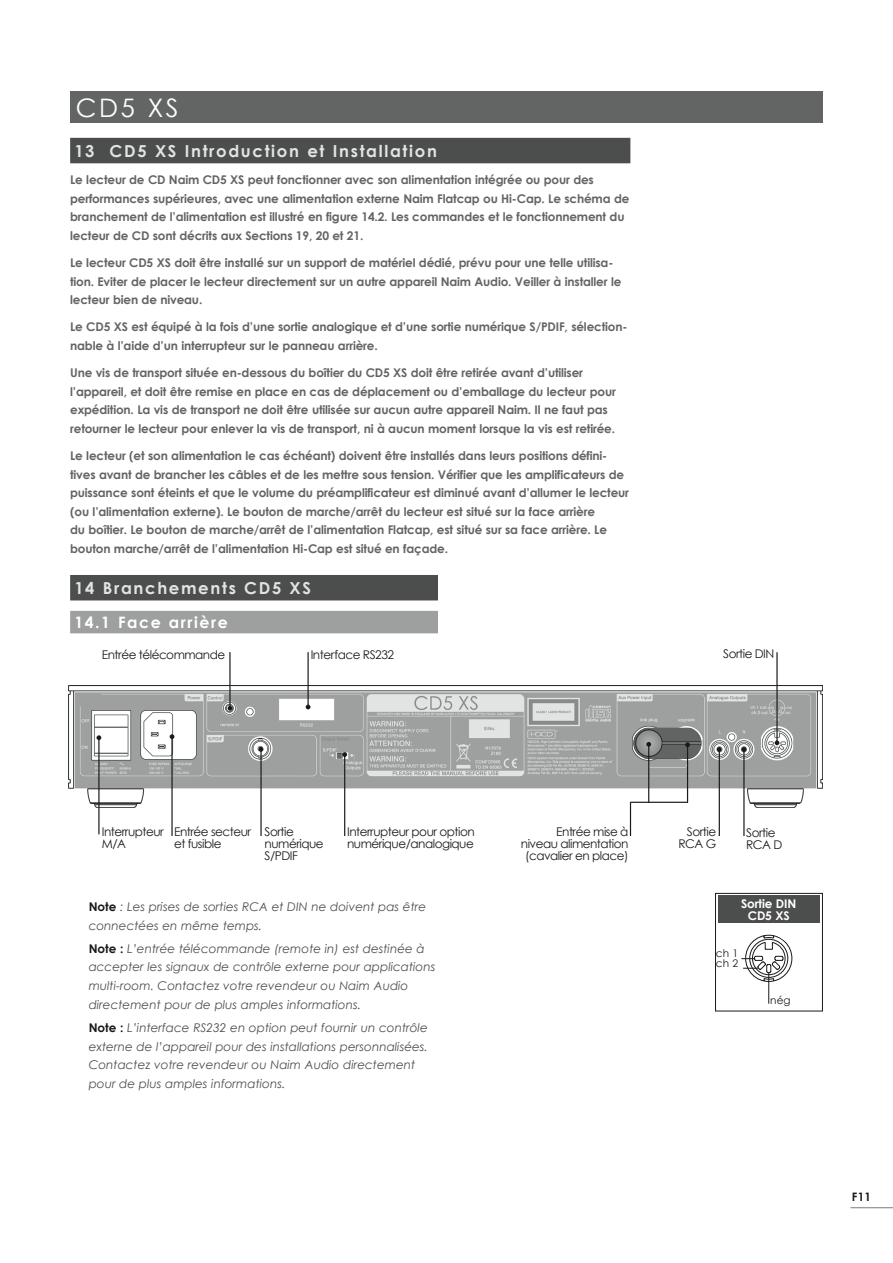
<style>
.page{position:relative;width:893px;height:1263px;background:#fff}
.page>*{position:absolute;margin:0;border:0;box-sizing:border-box;transform-origin:0 0}
.Banner{font:25.5px "Century Gothic";color:#fff}
.Bold_headers{font:700 16.5px "Century Gothic";letter-spacing:.1em;color:#e2e4e3}
.Second_Section_Head{font:700 15.75px "Century Gothic";letter-spacing:.1em;color:#fff}
.Intro_Text{font:700 12px/18.6px "Century Gothic";letter-spacing:-.015em;color:#636565}
.t1{font:italic 12px/18.8px "Century Gothic";color:#4c4e4d}
.Diag_Label__L{font:12px/12px "Century Gothic";letter-spacing:-.04em;color:#1a1a1a}
.Diag_Label__R{font:12px/12px "Century Gothic";letter-spacing:-.04em;color:#1a1a1a;text-align:right}
.t2{font:700 12px/12px "Century Gothic";letter-spacing:-.01em;color:#fff;text-align:center}
.t3{font:700 11.7px "Century Gothic";color:#1a1a1a}
.t4{font:10.5px "Century Gothic";color:#1a1a1a}
.s1{font-weight:700;font-style:normal;color:#1a1a1a}
</style>
<div class="page">
<hr style="left:850px;top:1207px;width:43px;height:1px;background:#888b8a">
<div style="left:70px;top:91px;width:753px;height:32px;background:#636565"></div>
<div style="left:70px;top:138px;width:560px;height:25px;background:#4c4e4d"></div>
<div style="left:70px;top:575px;width:368px;height:25px;background:#4c4e4d"></div>
<div style="left:70px;top:611px;width:368px;height:22px;background:#9da09f"></div>
<img style="left:69px;top:686px;width:754px;height:122px">
<hr style="left:260px;top:749px;width:2px;height:87px;background:#1a1a1a">
<svg style="left:259px;top:747px;width:4px;height:5px"></svg>
<hr style="left:344px;top:754px;width:1px;height:82px;background:#1a1a1a">
<svg style="left:342px;top:752px;width:5px;height:5px"></svg>
<hr style="left:630px;top:802px;width:1px;height:34px;background:#1a1a1a">
<hr style="left:743px;top:749px;width:2px;height:87px;background:#1a1a1a">
<svg style="left:742px;top:747px;width:4px;height:5px"></svg>
<hr style="left:719px;top:749px;width:1px;height:87px;background:#1a1a1a">
<svg style="left:717px;top:747px;width:5px;height:5px"></svg>
<hr style="left:776px;top:652px;width:2px;height:91px;background:#1a1a1a">
<svg style="left:775px;top:740px;width:4px;height:5px"></svg>
<hr style="left:171px;top:737px;width:2px;height:99px;background:#1a1a1a">
<svg style="left:170px;top:734px;width:4px;height:5px"></svg>
<hr style="left:98px;top:738px;width:2px;height:96px;background:#1a1a1a">
<svg style="left:97px;top:735px;width:4px;height:5px"></svg>
<hr style="left:630px;top:802px;width:58px;height:1px;background:#1a1a1a">
<img style="left:634px;top:728px;width:68px;height:31px">
<hr style="left:648px;top:744px;width:1px;height:59px;background:#1a1a1a">
<svg style="left:646px;top:742px;width:5px;height:5px"></svg>
<hr style="left:687px;top:745px;width:1px;height:58px;background:#1a1a1a">
<svg style="left:685px;top:742px;width:5px;height:5px"></svg>
<div style="left:715px;top:893px;width:108px;height:118px;border:1px solid #1a1a1a"></div>
<svg style="left:741px;top:934px;width:52px;height:63px"></svg>
<hr style="left:768px;top:972px;width:1px;height:32px;background:#1a1a1a">
<div style="left:718px;top:895px;width:102px;height:28px;background:#4c4e4d"></div>
<hr style="left:229px;top:652px;width:2px;height:56px;background:#1a1a1a">
<svg style="left:228px;top:706px;width:4px;height:5px"></svg>
<hr style="left:307px;top:652px;width:2px;height:55px;background:#1a1a1a">
<svg style="left:306px;top:705px;width:4px;height:4px"></svg>
<p class="Banner" style="left:76px;top:92px;width:104px">CD5 XS</p>
<p class="Bold_headers" style="left:74px;top:141px;width:364px">13 CD5 XS Introduction et Installation</p>
<p class="Intro_Text" style="left:70px;top:170px;width:561px">Le lecteur de CD Naim CD5 XS peut fonctionner avec son alimentation intégrée ou pour des performances supérieures, avec une alimentation externe Naim Flatcap ou Hi-Cap. Le schéma de branchement de l’alimentation est illustré en figure 14.2. Les commandes et le fonctionnement du lecteur de CD sont décrits aux Sections 19, 20 et 21.</p>
<p class="Intro_Text" style="left:70px;top:253px;width:553px">Le lecteur CD5 XS doit être installé sur un support de matériel dédié, prévu pour une telle utilisa&shy;tion. Eviter de placer le lecteur directement sur un autre appareil Naim Audio. Veiller à installer le lecteur bien de niveau.</p>
<p class="Intro_Text" style="left:70px;top:317px;width:559px">Le CD5 XS est équipé à la fois d’une sortie analogique et d’une sortie numérique S/PDIF, sélection&shy;nable à l’aide d’un interrupteur sur le panneau arrière.</p>
<p class="Intro_Text" style="left:70px;top:363px;width:547px">Une vis de transport située en-dessous du boîtier du CD5 XS doit être retirée avant d’utiliser l’appareil, et doit être remise en place en cas de déplacement ou d’emballage du lecteur pour expédition. La vis de transport ne doit être utilisée sur aucun autre appareil Naim. Il ne faut pas retourner le lecteur pour enlever la vis de transport, ni à aucun moment lorsque la vis est retirée.</p>
<p class="Intro_Text" style="left:70px;top:446px;width:560px">Le lecteur (et son alimentation le cas échéant) doivent être installés dans leurs positions défini&shy;tives avant de brancher les câbles et de les mettre sous tension. Vérifier que les amplificateurs de puissance sont éteints et que le volume du préamplificateur est diminué avant d’allumer le lecteur (ou l’alimentation externe). Le bouton de marche/arrêt du lecteur est situé sur la face arrière<br>du boîtier. Le bouton de marche/arrêt de l’alimentation Flatcap, est situé sur sa face arrière. Le bouton marche/arrêt de l’alimentation Hi-Cap est situé en façade.</p>
<p class="Bold_headers" style="left:74px;top:578px;width:238px">14 Branchements CD5 XS</p>
<p class="Second_Section_Head" style="left:74px;top:612px;width:155px">14.1 Face arrière</p>
<p class="Diag_Label__R" style="left:102px;top:648px;width:125px">Entrée télécommande</p>
<p class="Diag_Label__L" style="left:311px;top:648px;width:85px">Interface RS232</p>
<p class="Diag_Label__R" style="left:723px;top:648px;width:53px">Sortie DIN</p>
<p class="Diag_Label__L" style="left:102px;top:826px;width:64px">Interrupteur<br>M/A</p>
<p class="Diag_Label__R" style="left:521px;top:825px;width:109px">Entrée mise à niveau alimentation (cavalier en place)</p>
<p class="Diag_Label__L" style="left:174px;top:826px;width:79px">Entrée secteur et fusible</p>
<p class="Diag_Label__L" style="left:265px;top:826px;width:61px">Sortie numérique<br>S/PDIF</p>
<p class="Diag_Label__L" style="left:347px;top:825px;width:129px">Interrupteur pour option numérique/analogique</p>
<p class="Diag_Label__R" style="left:678px;top:826px;width:39px">Sortie<br>RCA G</p>
<p class="Diag_Label__L" style="left:746px;top:826px;width:38px">Sortie<br>RCA D</p>
<p class="t1" style="left:89px;top:897px;width:339px"><span class="s1">Note</span> : Les prises de sorties RCA et DIN ne doivent pas être connectées en même temps.</p>
<p class="t1" style="left:89px;top:939px;width:348px"><span class="s1">Note :</span> L’entrée télécommande (remote in) est destinée à accepter les signaux de contrôle externe pour applications multi-room. Contactez votre revendeur ou Naim Audio directement pour de plus amples informations.</p>
<p class="t1" style="left:89px;top:1018px;width:341px"><span class="s1">Note :</span> L’interface RS232 en option peut fournir un contrôle externe de l’appareil pour des installations personnalisées.<br>Contactez votre revendeur ou Naim Audio directement pour de plus amples informations.</p>
<p class="t2" style="left:741px;top:897px;width:57px">Sortie DIN<br>CD5 XS</p>
<p class="t4" style="left:716px;top:947px;width:24px">ch 1</p>
<p class="t4" style="left:716px;top:957px;width:24px">ch 2</p>
<p class="t4" style="left:770px;top:993px;width:22px">nég</p>
<p class="t3" style="left:852px;top:1189px;width:20px">F11</p>
</div>
